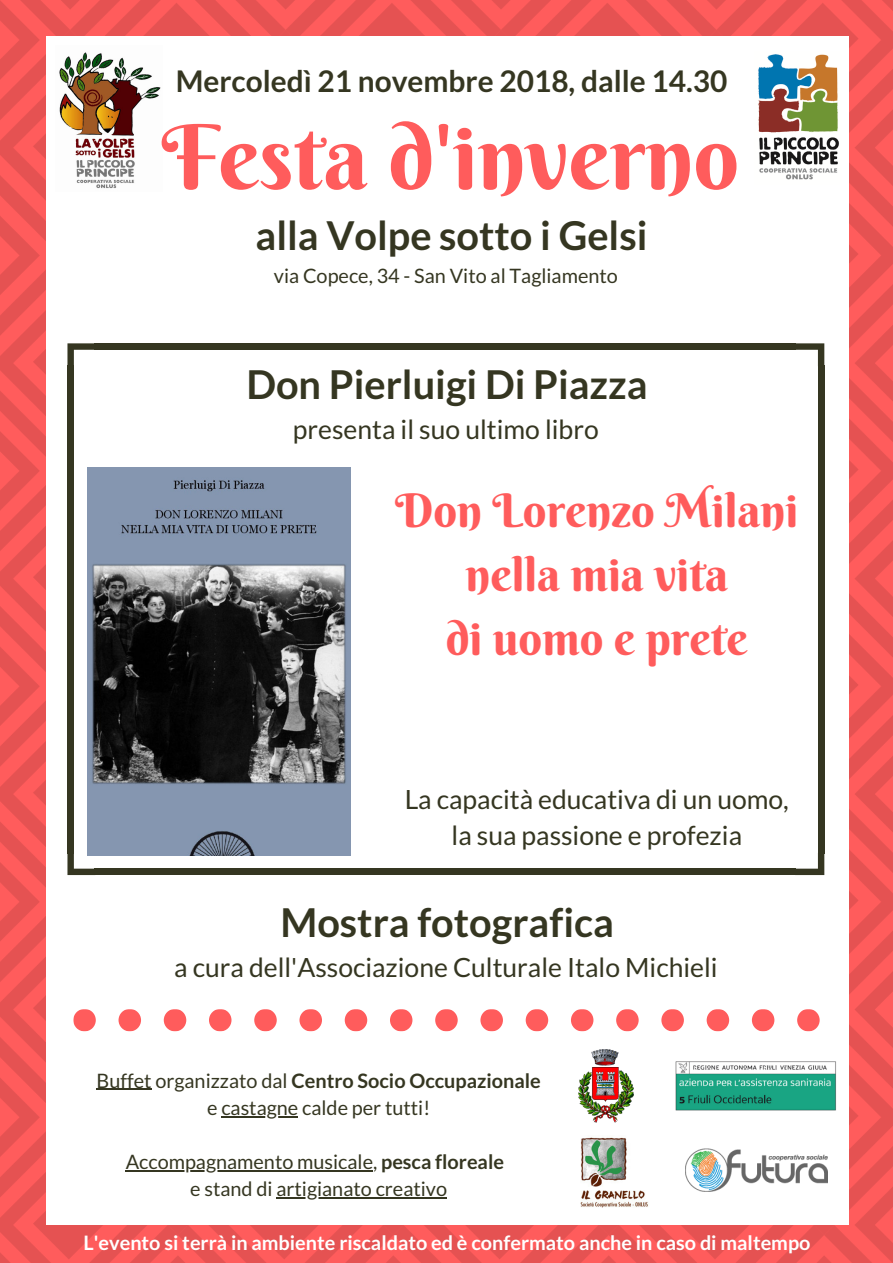
<style>
.page{position:relative;width:893px;height:1263px;background:#fff}
.page>*{position:absolute;margin:0;border:0;box-sizing:border-box;transform-origin:0 0}
.t1{font:89.4px "Berkshire Swash";color:#ff5c5c}
.t2{font:46.35px/64.2px "Berkshire Swash";color:#ff5c5c;text-align:center}
.t3{font:700 39.75px "Lato";color:#353621}
.t4{font:700 29.85px "Lato";color:#353621}
.t5{font:26.55px/36px "Lato";color:#353621;text-align:center}
.t6{font:19.8px/27px "Lato";color:#353621;text-align:center}
.t7{font:700 19.8px "Lato";color:#fff}
.s1{font-weight:700}
</style>
<div class="page">
<img style="left:0;top:0;width:893px;height:1263px">
<div style="left:46px;top:36px;width:803px;height:1188px;background:#fff"></div>
<svg style="left:67px;top:343px;width:27px;height:22px"></svg>
<div style="left:67px;top:365px;width:7px;height:489px;background:#353621"></div>
<svg style="left:67px;top:853px;width:28px;height:22px"></svg>
<div style="left:94px;top:869px;width:702px;height:6px;background:#353621"></div>
<svg style="left:795px;top:853px;width:29px;height:22px"></svg>
<div style="left:818px;top:365px;width:6px;height:489px;background:#353621"></div>
<div style="left:94px;top:343px;width:702px;height:7px;background:#353621"></div>
<svg style="left:796px;top:343px;width:28px;height:23px"></svg>
<img style="left:59px;top:52px;width:102px;height:137px">
<img style="left:758px;top:54px;width:81px;height:126px">
<hr style="left:97px;top:1089px;width:55px;height:1px;background:#353621">
<hr style="left:221px;top:1116px;width:77px;height:1px;background:#353621">
<hr style="left:126px;top:1170px;width:247px;height:1px;background:#353621">
<hr style="left:276px;top:1197px;width:171px;height:1px;background:#353621">
<img style="left:579px;top:1049px;width:55px;height:74px">
<img style="left:580px;top:1137px;width:68px;height:71px">
<img style="left:676px;top:1062px;width:160px;height:48px">
<img style="left:686px;top:1148px;width:142px;height:44px">
<div style="left:299px;top:1009px;width:23px;height:22px;background:#ff5c5c;border-radius:50%"></div>
<div style="left:345px;top:1009px;width:22px;height:22px;background:#ff5c5c;border-radius:50%"></div>
<div style="left:254px;top:1009px;width:23px;height:22px;background:#ff5c5c;border-radius:50%"></div>
<div style="left:435px;top:1009px;width:23px;height:22px;background:#ff5c5c;border-radius:50%"></div>
<svg style="left:73px;top:1009px;width:23px;height:22px"></svg>
<div style="left:480px;top:1009px;width:23px;height:22px;background:#ff5c5c;border-radius:50%"></div>
<div style="left:119px;top:1009px;width:22px;height:22px;background:#ff5c5c;border-radius:50%"></div>
<div style="left:164px;top:1009px;width:22px;height:22px;background:#ff5c5c;border-radius:50%"></div>
<div style="left:209px;top:1009px;width:22px;height:22px;background:#ff5c5c;border-radius:50%"></div>
<div style="left:390px;top:1009px;width:22px;height:22px;background:#ff5c5c;border-radius:50%"></div>
<div style="left:752px;top:1009px;width:22px;height:22px;background:#ff5c5c;border-radius:50%"></div>
<div style="left:797px;top:1009px;width:23px;height:22px;background:#ff5c5c;border-radius:50%"></div>
<div style="left:707px;top:1009px;width:22px;height:22px;background:#ff5c5c;border-radius:50%"></div>
<div style="left:571px;top:1009px;width:22px;height:22px;background:#ff5c5c;border-radius:50%"></div>
<div style="left:616px;top:1009px;width:23px;height:22px;background:#ff5c5c;border-radius:50%"></div>
<div style="left:526px;top:1009px;width:22px;height:22px;background:#ff5c5c;border-radius:50%"></div>
<div style="left:661px;top:1009px;width:23px;height:22px;background:#ff5c5c;border-radius:50%"></div>
<img style="left:88px;top:467px;width:262px;height:389px">
<h3 class="t4" style="left:176px;top:63px;width:553px">Mercoledì 21 novembre 2018, dalle 14.30</h3>
<h1 class="t1" style="left:162px;top:102px;width:579px">Festa d'inverno</h1>
<h3 class="t3" style="left:256px;top:211px;width:393px">alla Volpe sotto i Gelsi</h3>
<p class="t6" style="left:274px;top:261px;width:345px">via Copece, 34 - San Vito al Tagliamento</p>
<h3 class="t3" style="left:246px;top:359px;width:403px">Don Pierluigi Di Piazza</h3>
<h3 class="t5" style="left:293px;top:411px;width:307px">presenta il suo ultimo libro</h3>
<h2 class="t2" style="left:395px;top:478px;width:405px">Don Lorenzo Milani nella mia vita<br>di uomo e prete</h2>
<h3 class="t5" style="left:405px;top:780px;width:386px">La capacità educativa di un uomo, la sua passione e profezia</h3>
<h3 class="t3" style="left:280px;top:898px;width:335px">Mostra fotografica</h3>
<h3 class="t5" style="left:174px;top:949px;width:545px">a cura dell'Associazione Culturale Italo Michieli</h3>
<p class="t6" style="left:97px;top:1066px;width:446px">Buffet organizzato dal <span class="s1">Centro Socio Occupazionale </span>e castagne calde per tutti!</p>
<p class="t6" style="left:126px;top:1148px;width:380px">Accompagnamento musicale, <span class="s1">pesca floreale </span>e stand di artigianato creativo</p>
<p class="t7" style="left:84px;top:1230px;width:728px">L'evento si terrà in ambiente riscaldato ed è confermato anche in caso di maltempo</p>
</div>
